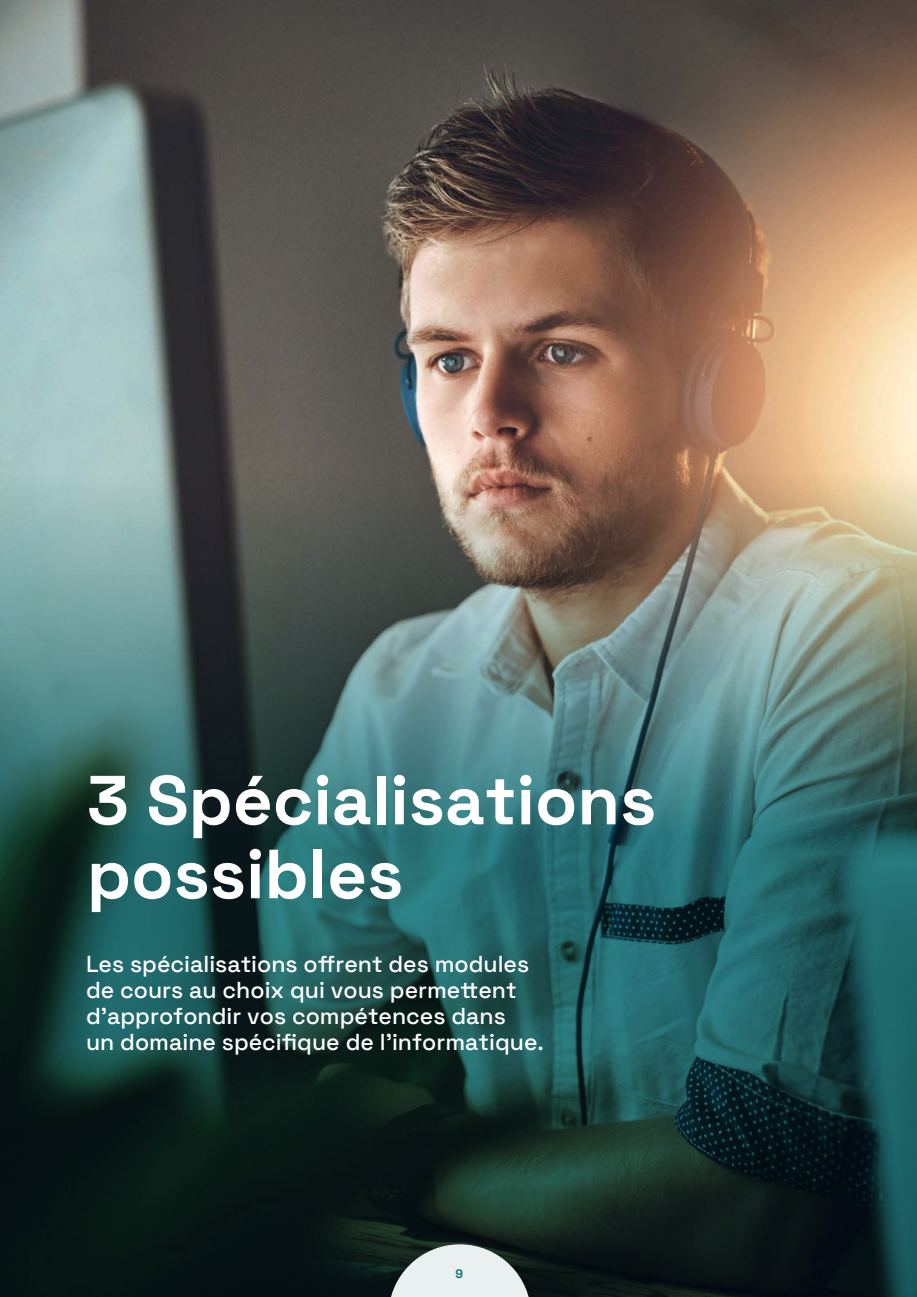
<style>
.page{position:relative;width:917px;height:1297px;background:#fff}
.page>*{position:absolute;margin:0;border:0;box-sizing:border-box;transform-origin:0 0}
.t1{font:300 69.3px/73.9px "Space Grotesk";color:#fff}
.t2{font:300 23.1px/26.1px "Space Grotesk";color:#fff}
.t3{font:300 12.25px "Space Grotesk";color:#0e7379}
</style>
<div class="page">
<img style="left:0;top:0;width:917px;height:1297px">
<svg style="left:388px;top:1244px;width:143px;height:53px;background:#a9b2b0"></svg>
<h1 class="t1" style="left:87px;top:759px;width:571px">3 Spécialisations possibles</h1>
<p class="t2" style="left:86px;top:949px;width:459px">Les spécialisations offrent des modules de cours au choix qui vous permettent d’approfondir vos compétences dans<br>un domaine spécifique de l'informatique.</p>
<p class="t3" style="left:455px;top:1265px;width:9px">9</p>
</div>
